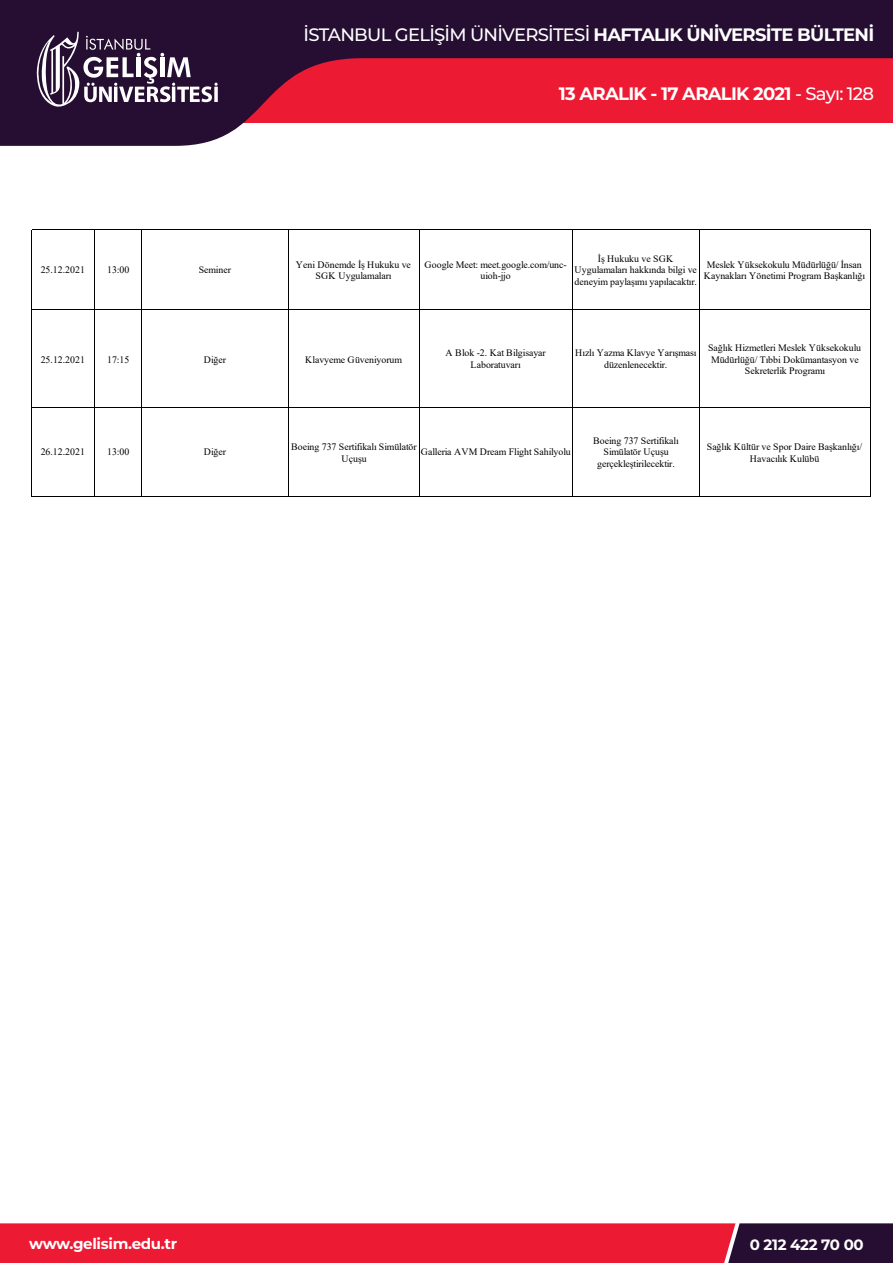
<style>
.page{position:relative;width:893px;height:1263px;background:#fff}
.page>*{position:absolute;margin:0;border:0;box-sizing:border-box;transform-origin:0 0}
.t1{font:500 18px "Montserrat";letter-spacing:-.04em;color:#fff}
.t2{font:700 18px "Montserrat";letter-spacing:-.04em;color:#fff}
.t3{font:700 15px "Montserrat";letter-spacing:-.02em;color:#fff}
.t4{font:9.9px/11.7px "Times New Roman";letter-spacing:-.005em;color:#000;text-align:center}
.s1{font-weight:700}
.s2{font-weight:500}
</style>
<div class="page">
<svg style="left:0;top:0;width:893px;height:146px;background:#86324d"></svg>
<svg style="left:33px;top:32px;width:185px;height:76px"></svg>
<svg style="left:0;top:1223px;width:893px;height:40px;background:#c91b35"></svg>
<hr style="left:31px;top:230px;width:1px;height:267px;background:#000">
<hr style="left:94px;top:230px;width:1px;height:267px;background:#000">
<hr style="left:142px;top:230px;width:1px;height:267px;background:#000">
<hr style="left:288px;top:230px;width:1px;height:267px;background:#000">
<hr style="left:419px;top:230px;width:1px;height:267px;background:#000">
<hr style="left:572px;top:230px;width:1px;height:267px;background:#000">
<hr style="left:699px;top:230px;width:1px;height:267px;background:#000">
<hr style="left:870px;top:230px;width:1px;height:267px;background:#000">
<hr style="left:32px;top:230px;width:838px;height:1px;background:#000">
<hr style="left:32px;top:310px;width:838px;height:1px;background:#000">
<hr style="left:32px;top:407px;width:838px;height:1px;background:#000">
<hr style="left:32px;top:496px;width:838px;height:1px;background:#000">
<p class="t1" style="left:304px;top:22px;width:572px">İSTANBUL GELİŞİM ÜNİVERSİTESİ <span class="s1">HAFTALIK ÜNİVERSİTE BÜLTENİ</span></p>
<p class="t2" style="left:559px;top:81px;width:317px">13 ARALIK - 17 ARALIK 2021 <span class="s2">- Sayı: 128</span></p>
<p class="t4" style="left:41px;top:264px;width:46px">25.12.2021</p>
<p class="t4" style="left:107px;top:264px;width:24px">13:00</p>
<p class="t4" style="left:199px;top:264px;width:34px">Seminer</p>
<p class="t4" style="left:296px;top:258px;width:117px">Yeni Dönemde İş Hukuku ve<br>SGK Uygulamaları</p>
<p class="t4" style="left:424px;top:258px;width:144px">Google Meet: meet.google.com/unc&shy;uioh-jjo</p>
<p class="t4" style="left:575px;top:252px;width:124px">İş Hukuku ve SGK<br>Uygulamaları hakkında bilgi ve deneyim paylaşımı yapılacaktır.</p>
<p class="t4" style="left:704px;top:258px;width:163px">Meslek Yüksekokulu Müdürlüğü/ İnsan<br>Kaynakları Yönetimi Program Başkanlığı</p>
<p class="t4" style="left:41px;top:353px;width:46px">25.12.2021</p>
<p class="t4" style="left:107px;top:353px;width:24px">17:15</p>
<p class="t4" style="left:204px;top:353px;width:24px">Diğer</p>
<p class="t4" style="left:305px;top:353px;width:98px">Klavyeme Güveniyorum</p>
<p class="t4" style="left:445px;top:347px;width:102px">A Blok -2. Kat Bilgisayar<br>Laboratuvarı</p>
<p class="t4" style="left:575px;top:347px;width:123px">Hızlı Yazma Klavye Yarışması düzenlenecektir.</p>
<p class="t4" style="left:708px;top:341px;width:155px">Sağlık Hizmetleri Meslek Yüksekokulu<br>Müdürlüğü/ Tıbbi Dokümantasyon ve<br>Sekreterlik Programı</p>
<p class="t4" style="left:41px;top:446px;width:46px">26.12.2021</p>
<p class="t4" style="left:107px;top:446px;width:24px">13:00</p>
<p class="t4" style="left:204px;top:446px;width:24px">Diğer</p>
<p class="t4" style="left:291px;top:440px;width:127px">Boeing 737 Sertifikalı Simülatör<br>Uçuşu</p>
<p class="t4" style="left:421px;top:446px;width:152px">Galleria AVM Dream Flight Sahilyolu</p>
<p class="t4" style="left:593px;top:434px;width:87px">Boeing 737 Sertifikalı<br>Simülatör Uçuşu gerçekleştirilecektir.</p>
<p class="t4" style="left:707px;top:440px;width:157px">Sağlık Kültür ve Spor Daire Başkanlığı/<br>Havacılık Kulübü</p>
<p class="t3" style="left:29px;top:1233px;width:150px">www.gelisim.edu.tr</p>
<p class="t3" style="left:750px;top:1234px;width:116px">0 212 422 70 00</p>
</div>
